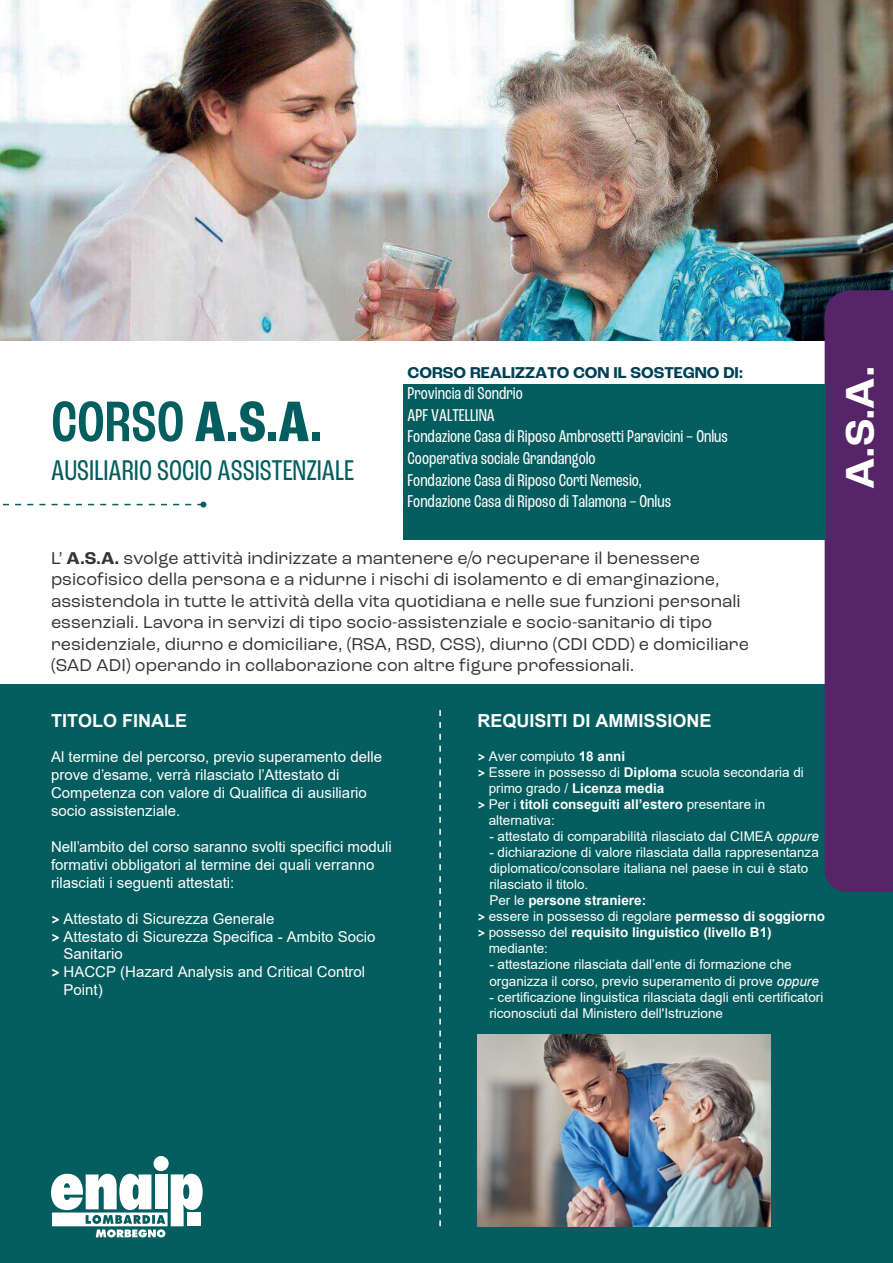
<style>
.page{position:relative;width:893px;height:1263px;background:#fff}
.page>*{position:absolute;margin:0;border:0;box-sizing:border-box;transform-origin:0 0}
.t1{font:700 condensed 60px "Roc Grotesk";color:#045d5e}
.t2{font:700 42px "Roc Grotesk";color:#fff}
.t3{font:condensed 30px "Roc Grotesk";color:#045d5e}
.t4{font:18px/21.5px "Roc Grotesk";color:#333638}
.t5{font:condensed 18px/21.6px "Roc Grotesk";color:#fff}
.t6{font:700 18px "Arial";color:#fff}
.t7{font:700 16.5px "Roc Grotesk";color:#004055}
.t8{font:15px/18px "Arial";color:#fff}
.t9{font:13.5px/16px "Arial";color:#fff}
.t10{font:700 13.5px "Arial";color:#fff}
.s1{font-weight:500}
.s2{font-weight:700}
.s3{font-family:"Roc Grotesk";font-weight:700}
.s4{font-weight:400}
.s5{font-family:"Roc Grotesk"}
.s6{font-style:italic}
.s7{font-style:inherit}
</style>
<div class="page">
<div style="left:0;top:684px;width:893px;height:579px;background:#045d5e"></div>
<img style="left:0;top:0;width:893px;height:340px">
<svg style="left:2px;top:502px;width:204px;height:6px"></svg>
<div style="left:825px;top:290px;width:68px;height:602px;background:#552568"></div>
<div style="left:404px;top:385px;width:422px;height:155px;background:#045d5e"></div>
<img style="left:477px;top:1035px;width:294px;height:191px">
<svg style="left:439px;top:710px;width:2px;height:516px"></svg>
<div style="left:154px;top:1156px;width:15px;height:15px;background:#fff;border-radius:50%"></div>
<svg style="left:51px;top:1174px;width:152px;height:63px"></svg>
<p class="t1" style="left:51px;top:386px;width:273px"><span class="s1">CORSO</span> A.S.A.</p>
<p class="t3" style="left:51px;top:453px;width:304px">AUSILIARIO SOCIO ASSISTENZIALE</p>
<p class="t7" style="left:408px;top:362px;width:337px">CORSO REALIZZATO CON IL SOSTEGNO DI:</p>
<h3 class="t5" style="left:408px;top:382px;width:322px">Provincia di Sondrio<br>APF VALTELLINA<br>Fondazione Casa di Riposo Ambrosetti Paravicini – Onlus Cooperativa sociale Grandangolo<br>Fondazione Casa di Riposo Corti Nemesio,<br>Fondazione Casa di Riposo di Talamona – Onlus</h3>
<p class="t4" style="left:51px;top:547px;width:699px">L’ <span class="s2">A.S.A.</span> svolge attività indirizzate a mantenere e/o recuperare il benessere psicofisico della persona e a ridurne i rischi di isolamento e di emarginazione, assistendola in tutte le attività della vita quotidiana e nelle sue funzioni personali essenziali. Lavora in servizi di tipo socio-assistenziale e socio-sanitario di tipo residenziale, diurno e domiciliare, (RSA, RSD, CSS), diurno (CDI CDD) e domiciliare (SAD ADI) operando in collaborazione con altre figure professionali.</p>
<p class="t6" style="left:51px;top:708px;width:138px">TITOLO FINALE</p>
<p class="t6" style="left:477px;top:708px;width:236px">REQUISITI DI AMMISSIONE</p>
<p class="t8" style="left:51px;top:748px;width:332px">Al termine del percorso, previo superamento delle prove d’esame, verrà rilasciato l’Attestato di Competenza con valore di Qualifica di ausiliario socio assistenziale.</p>
<p class="t8" style="left:51px;top:838px;width:342px">Nell’ambito del corso saranno svolti specifici moduli formativi obbligatori al termine dei quali verranno rilasciati i seguenti attestati:</p>
<p class="t8" style="left:51px;top:910px;width:225px"><span class="s3">&gt;</span> Attestato di Sicurezza Generale</p>
<p class="t8" style="left:51px;top:928px;width:326px"><span class="s3">&gt;</span> Attestato di Sicurezza Specifica - Ambito Socio</p>
<p class="t8" style="left:64px;top:945px;width:61px">Sanitario</p>
<p class="t8" style="left:51px;top:963px;width:316px"><span class="s3">&gt;</span> HACCP (Hazard Analysis and Critical Control</p>
<p class="t8" style="left:64px;top:980px;width:41px">Point)</p>
<p class="t9" style="left:477px;top:748px;width:149px"><span class="s3">&gt;</span> Aver compiuto <span class="s2">18 anni</span></p>
<p class="t9" style="left:477px;top:764px;width:328px"><span class="s3">&gt;</span> Essere in possesso di <span class="s2">Diploma</span> scuola secondaria di</p>
<p class="t10" style="left:489px;top:779px;width:177px"><span class="s4">primo grado /</span> Licenza media</p>
<p class="t10" style="left:477px;top:795px;width:289px"><span class="s5">&gt;</span> <span class="s4">Per i</span> titoli conseguiti all’estero <span class="s4">presentare in</span></p>
<p class="t9" style="left:489px;top:812px;width:68px">alternativa:</p>
<p class="t9" style="left:489px;top:828px;width:331px">- attestato di comparabilità rilasciato dal CIMEA <span class="s6">oppure</span></p>
<p class="t9" style="left:489px;top:844px;width:331px">- dichiarazione di valore rilasciata dalla rappresentanza</p>
<p class="t9" style="left:489px;top:860px;width:321px">diplomatico/consolare italiana nel paese in cui è stato</p>
<p class="t9" style="left:489px;top:876px;width:101px">rilasciato il titolo.</p>
<p class="t10" style="left:489px;top:891px;width:158px"><span class="s4">Per le</span> persone straniere:</p>
<p class="t9" style="left:477px;top:908px;width:349px"><span class="s3">&gt;</span> essere in possesso di regolare <span class="s2">permesso di soggiorno</span></p>
<p class="t10" style="left:477px;top:923px;width:296px"><span class="s5">&gt;</span> <span class="s4">possesso del</span> requisito linguistico (livello B1)</p>
<p class="t9" style="left:489px;top:940px;width:61px">mediante:</p>
<p class="t9" style="left:489px;top:956px;width:331px">- attestazione rilasciata dall’ente di formazione che organizza il corso, previo superamento di prove <span class="s6">oppure</span></p>
<p class="t9" style="left:489px;top:989px;width:335px">- certificazione linguistica rilasciata dagli enti certificatori riconosciuti dal Ministero dell'<span class="s7">I</span>struzione</p>
<p class="t2" style="left:834px;top:489px;width:125px;rotate:-90deg">A.S.A.</p>
</div>
